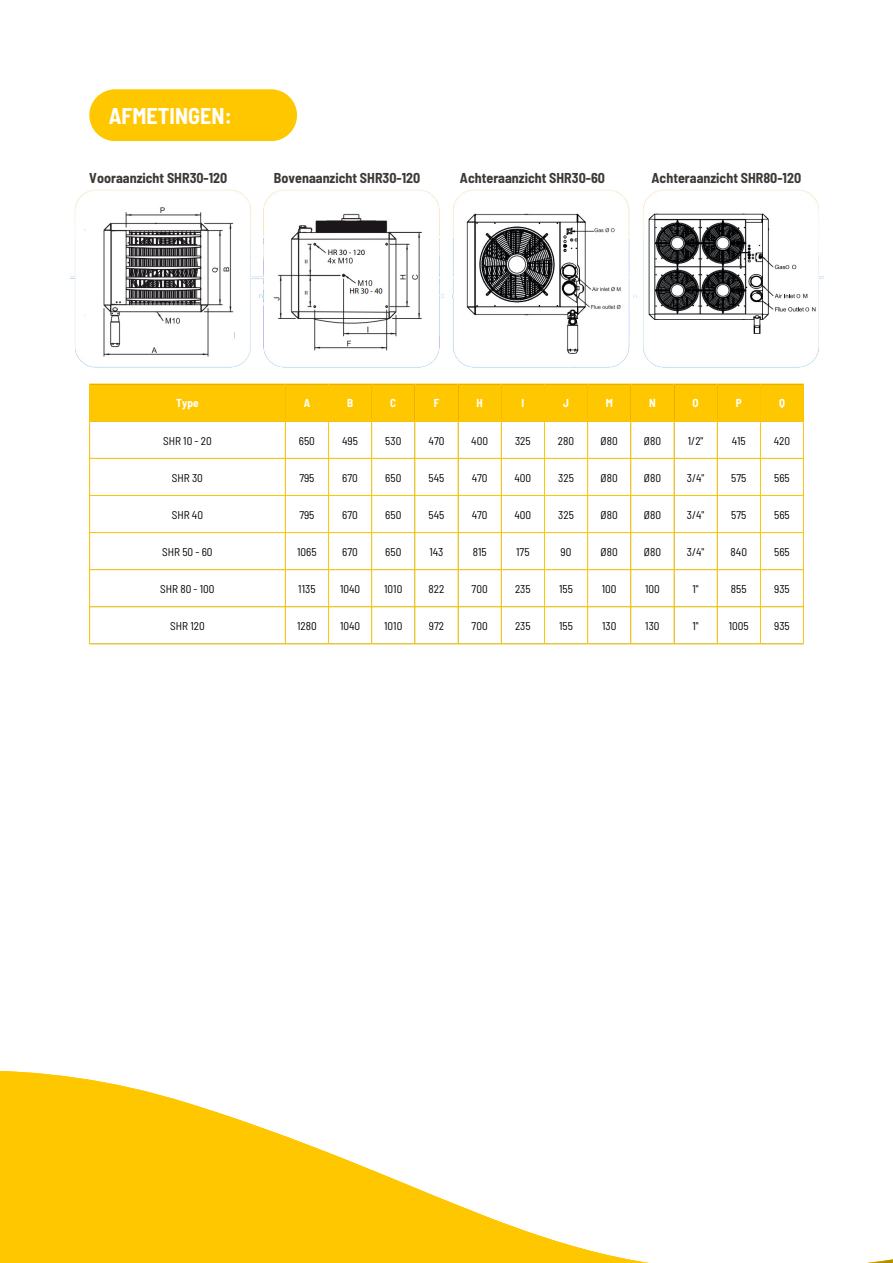
<style>
.page{position:relative;width:893px;height:1263px;background:#fff}
.page>*{position:absolute;margin:0;border:0;box-sizing:border-box;transform-origin:0 0}
.t1{font:700 semi-condensed 22.2px "Barlow";color:#fff}
.t2{font:700 semi-condensed 13.95px "Barlow";color:#3d3935}
.t3{font:semi-condensed 11.25px "Barlow";color:#000}
.t4{font:700 semi-condensed 11.25px "Barlow";color:#fff}
</style>
<div class="page">
<svg style="left:0;top:1071px;width:213px;height:192px;background:#ffcd1d"></svg>
<div style="left:0;top:1188px;width:200px;height:75px;background:#ffc700"></div>
<svg style="left:212px;top:1111px;width:437px;height:152px"></svg>
<svg style="left:867px;top:1259px;width:26px;height:4px"></svg>
<div style="left:89px;top:89px;width:208px;height:52px;background:#ffc700;border-radius:26px"></div>
<div style="left:90px;top:385px;width:713px;height:36px;background:#ffc700"></div>
<hr style="left:89px;top:384px;width:1px;height:260px;background:#ffc700">
<hr style="left:285px;top:384px;width:1px;height:260px;background:#ffc700">
<hr style="left:328px;top:384px;width:1px;height:260px;background:#ffc700">
<hr style="left:371px;top:384px;width:1px;height:260px;background:#ffc700">
<hr style="left:414px;top:384px;width:1px;height:260px;background:#ffc700">
<hr style="left:458px;top:384px;width:1px;height:260px;background:#ffc700">
<hr style="left:501px;top:384px;width:1px;height:260px;background:#ffc700">
<hr style="left:544px;top:384px;width:1px;height:260px;background:#ffc700">
<hr style="left:587px;top:384px;width:1px;height:260px;background:#ffc700">
<hr style="left:630px;top:384px;width:1px;height:260px;background:#ffc700">
<hr style="left:674px;top:384px;width:1px;height:260px;background:#ffc700">
<hr style="left:717px;top:384px;width:1px;height:260px;background:#ffc700">
<hr style="left:760px;top:384px;width:1px;height:260px;background:#ffc700">
<hr style="left:803px;top:384px;width:1px;height:260px;background:#ffc700">
<hr style="left:89px;top:384px;width:715px;height:1px;background:#ffc700">
<hr style="left:89px;top:421px;width:715px;height:1px;background:#ffc700">
<hr style="left:89px;top:458px;width:715px;height:1px;background:#ffc700">
<hr style="left:89px;top:495px;width:715px;height:1px;background:#ffc700">
<hr style="left:89px;top:532px;width:715px;height:1px;background:#ffc700">
<hr style="left:89px;top:569px;width:715px;height:1px;background:#ffc700">
<hr style="left:89px;top:606px;width:715px;height:1px;background:#ffc700">
<hr style="left:89px;top:644px;width:715px;height:1px;background:#ffc700">
<img style="left:70px;top:189px;width:753px;height:179px">
<p class="t1" style="left:109px;top:102px;width:124px">AFMETINGEN:</p>
<p class="t2" style="left:89px;top:169px;width:140px">Vooraanzicht SHR30-120</p>
<p class="t2" style="left:274px;top:169px;width:148px">Bovenaanzicht SHR30-120</p>
<p class="t2" style="left:460px;top:169px;width:146px">Achteraanzicht SHR30-60</p>
<p class="t2" style="left:651px;top:169px;width:151px">Achteraanzicht SHR80-120</p>
<p class="t4" style="left:176px;top:396px;width:24px">Type</p>
<p class="t4" style="left:304px;top:396px;width:8px">A</p>
<p class="t4" style="left:347px;top:396px;width:8px">B</p>
<p class="t4" style="left:390px;top:396px;width:8px">C</p>
<p class="t4" style="left:434px;top:396px;width:7px">F</p>
<p class="t4" style="left:476px;top:396px;width:8px">H</p>
<p class="t4" style="left:521px;top:396px;width:4px">I</p>
<p class="t4" style="left:563px;top:396px;width:7px">J</p>
<p class="t4" style="left:605px;top:396px;width:9px">M</p>
<p class="t4" style="left:649px;top:396px;width:8px">N</p>
<p class="t4" style="left:692px;top:396px;width:8px">O</p>
<p class="t4" style="left:736px;top:396px;width:7px">P</p>
<p class="t4" style="left:779px;top:396px;width:7px">Q</p>
<p class="t3" style="left:163px;top:433px;width:50px">SHR 10 - 20</p>
<p class="t3" style="left:299px;top:433px;width:18px">650</p>
<p class="t3" style="left:342px;top:433px;width:17px">495</p>
<p class="t3" style="left:385px;top:433px;width:18px">530</p>
<p class="t3" style="left:428px;top:433px;width:17px">470</p>
<p class="t3" style="left:471px;top:433px;width:18px">400</p>
<p class="t3" style="left:515px;top:433px;width:17px">325</p>
<p class="t3" style="left:558px;top:433px;width:18px">280</p>
<p class="t3" style="left:600px;top:433px;width:19px">Ø80</p>
<p class="t3" style="left:644px;top:433px;width:19px">Ø80</p>
<p class="t3" style="left:688px;top:433px;width:17px">1/2"</p>
<p class="t3" style="left:732px;top:433px;width:16px">415</p>
<p class="t3" style="left:774px;top:433px;width:18px">420</p>
<p class="t3" style="left:172px;top:470px;width:33px">SHR 30</p>
<p class="t3" style="left:299px;top:470px;width:17px">795</p>
<p class="t3" style="left:342px;top:470px;width:17px">670</p>
<p class="t3" style="left:385px;top:470px;width:18px">650</p>
<p class="t3" style="left:428px;top:470px;width:17px">545</p>
<p class="t3" style="left:472px;top:470px;width:17px">470</p>
<p class="t3" style="left:514px;top:470px;width:18px">400</p>
<p class="t3" style="left:558px;top:470px;width:17px">325</p>
<p class="t3" style="left:600px;top:470px;width:19px">Ø80</p>
<p class="t3" style="left:644px;top:470px;width:19px">Ø80</p>
<p class="t3" style="left:687px;top:470px;width:19px">3/4"</p>
<p class="t3" style="left:731px;top:470px;width:17px">575</p>
<p class="t3" style="left:774px;top:470px;width:17px">565</p>
<p class="t3" style="left:172px;top:507px;width:33px">SHR 40</p>
<p class="t3" style="left:299px;top:507px;width:17px">795</p>
<p class="t3" style="left:342px;top:507px;width:17px">670</p>
<p class="t3" style="left:385px;top:507px;width:18px">650</p>
<p class="t3" style="left:428px;top:507px;width:17px">545</p>
<p class="t3" style="left:472px;top:507px;width:17px">470</p>
<p class="t3" style="left:514px;top:507px;width:18px">400</p>
<p class="t3" style="left:558px;top:507px;width:17px">325</p>
<p class="t3" style="left:600px;top:507px;width:19px">Ø80</p>
<p class="t3" style="left:644px;top:507px;width:19px">Ø80</p>
<p class="t3" style="left:687px;top:507px;width:19px">3/4"</p>
<p class="t3" style="left:731px;top:507px;width:17px">575</p>
<p class="t3" style="left:774px;top:507px;width:17px">565</p>
<p class="t3" style="left:162px;top:545px;width:52px">SHR 50 - 60</p>
<p class="t3" style="left:297px;top:545px;width:21px">1065</p>
<p class="t3" style="left:342px;top:545px;width:17px">670</p>
<p class="t3" style="left:385px;top:545px;width:18px">650</p>
<p class="t3" style="left:429px;top:545px;width:16px">143</p>
<p class="t3" style="left:473px;top:545px;width:15px">815</p>
<p class="t3" style="left:516px;top:545px;width:15px">175</p>
<p class="t3" style="left:560px;top:545px;width:12px">90</p>
<p class="t3" style="left:600px;top:545px;width:19px">Ø80</p>
<p class="t3" style="left:644px;top:545px;width:19px">Ø80</p>
<p class="t3" style="left:687px;top:545px;width:19px">3/4"</p>
<p class="t3" style="left:730px;top:545px;width:18px">840</p>
<p class="t3" style="left:774px;top:545px;width:17px">565</p>
<p class="t3" style="left:160px;top:582px;width:56px">SHR 80 - 100</p>
<p class="t3" style="left:298px;top:582px;width:19px">1135</p>
<p class="t3" style="left:340px;top:582px;width:22px">1040</p>
<p class="t3" style="left:384px;top:582px;width:20px">1010</p>
<p class="t3" style="left:428px;top:582px;width:17px">822</p>
<p class="t3" style="left:471px;top:582px;width:18px">700</p>
<p class="t3" style="left:515px;top:582px;width:17px">235</p>
<p class="t3" style="left:559px;top:582px;width:15px">155</p>
<p class="t3" style="left:602px;top:582px;width:16px">100</p>
<p class="t3" style="left:645px;top:582px;width:16px">100</p>
<p class="t3" style="left:692px;top:582px;width:8px">1"</p>
<p class="t3" style="left:731px;top:582px;width:17px">855</p>
<p class="t3" style="left:774px;top:582px;width:17px">935</p>
<p class="t3" style="left:170px;top:619px;width:36px">SHR 120</p>
<p class="t3" style="left:297px;top:619px;width:21px">1280</p>
<p class="t3" style="left:340px;top:619px;width:22px">1040</p>
<p class="t3" style="left:384px;top:619px;width:20px">1010</p>
<p class="t3" style="left:429px;top:619px;width:17px">972</p>
<p class="t3" style="left:471px;top:619px;width:18px">700</p>
<p class="t3" style="left:515px;top:619px;width:17px">235</p>
<p class="t3" style="left:559px;top:619px;width:15px">155</p>
<p class="t3" style="left:602px;top:619px;width:16px">130</p>
<p class="t3" style="left:645px;top:619px;width:16px">130</p>
<p class="t3" style="left:692px;top:619px;width:8px">1"</p>
<p class="t3" style="left:729px;top:619px;width:21px">1005</p>
<p class="t3" style="left:774px;top:619px;width:17px">935</p>
</div>
